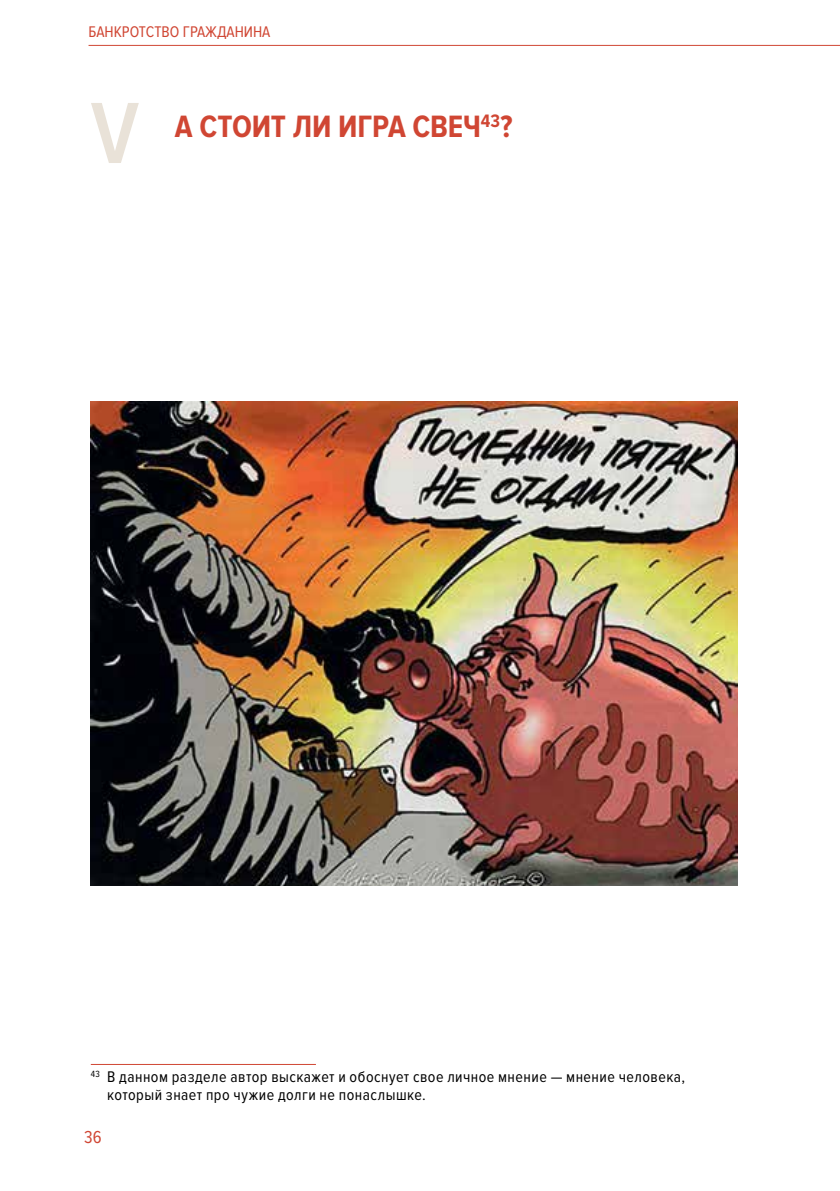
<style>
.page{position:relative;width:840px;height:1191px;background:#fff}
.page>*{position:absolute;margin:0;border:0;box-sizing:border-box;transform-origin:0 0}
.t1{font:600 90px "Proxima Nova Cond";color:#e9e2d8}
.t2{font:700 32px "Proxima Nova Cond";color:#d04633}
.t3{font:18px "Proxima Nova Cond";color:#d04633}
.t4{font:16px/18px "Proxima Nova Cond";letter-spacing:.03em;color:#000}
.t5{font:16px "Proxima Nova Cond";color:#d04633}
</style>
<div class="page">
<hr style="left:88px;top:45px;width:751px;height:1px;background:#d04633">
<img style="left:91px;top:401px;width:646px;height:485px">
<hr style="left:91px;top:1064px;width:225px;height:1px;background:#d04633">
<p class="t5" style="left:88px;top:22px;width:183px">Банкротство гражданина</p>
<h1 class="t1" style="left:91px;top:83px;width:50px">V</h1>
<h2 class="t2" style="left:175px;top:109px;width:339px">А стоит ли игра свеч <sup>43</sup>?</h2>
<p class="t4" style="left:107px;top:1068px;width:579px;text-indent:-16px"><sup>43</sup> В данном разделе автор выскажет и обоснует свое личное мнение — мнение человека, который знает про чужие долги не понаслышке.</p>
<p class="t3" style="left:84px;top:1126px;width:19px">36</p>
</div>
